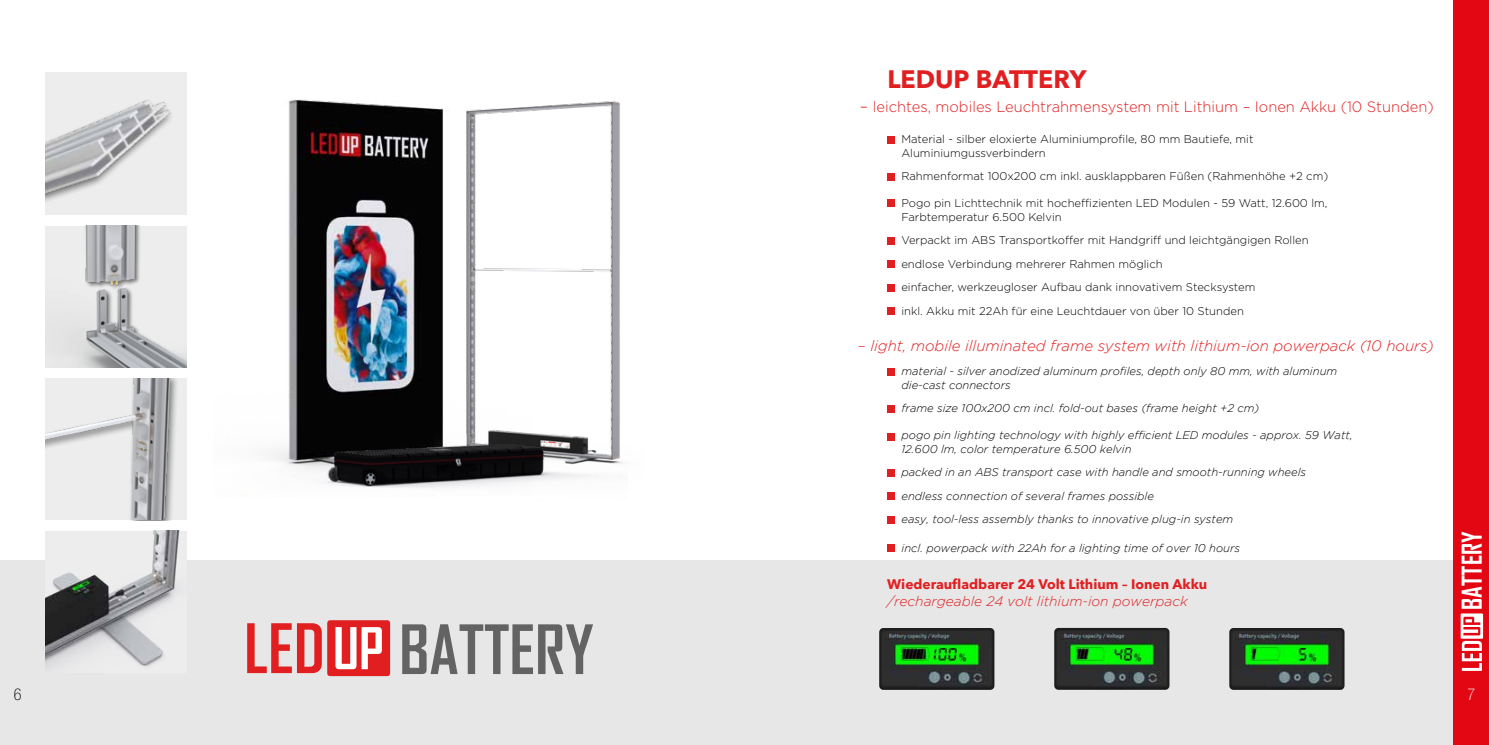
<style>
.page{position:relative;width:1489px;height:745px;background:#fff}
.page>*{position:absolute;margin:0;border:0;box-sizing:border-box;transform-origin:0 0}
.t1{font:700 65.12px "Agency FB";color:#646363}
.t2{font:700 26.12px "Agency FB";color:#fff}
.t3{font:700 25px "Avenir Next LT Pro";color:#e11f21}
.t4{font:100 condensed 16.25px "Helvetica Neue LT Pro";color:#000}
.t5{font:100 condensed 16.25px "Helvetica Neue LT Pro";color:#fff}
.t6{font:italic 300 15px "Gotham";color:#e11f21}
.t7{font:300 15px "Gotham";color:#e11f21}
.t8{font:700 13.75px "Avenir Next LT Pro";color:#e11f21}
.t9{font:italic 300 13.75px "Gotham";color:#e11f21}
.t10{font:italic 300 11.25px/13.5px "Gotham";color:#000}
.t11{font:300 11.25px/23.5px "Gotham";color:#000}
.s1{font-size:16.25px}
</style>
<div class="page">
<div style="left:0;top:560px;width:1488px;height:184px;background:#e7e7e7"></div>
<div style="left:1453px;top:0;width:35px;height:744px;background:#e30613"></div>
<img style="left:266px;top:99px;width:167px;height:360px">
<img style="left:45px;top:378px;width:142px;height:141px">
<img style="left:45px;top:225px;width:142px;height:142px">
<img style="left:45px;top:72px;width:142px;height:143px">
<img style="left:45px;top:530px;width:142px;height:136px">
<img style="left:433px;top:101px;width:187px;height:288px">
<div style="left:887px;top:136px;width:7px;height:7px;background:#e11f21"></div>
<div style="left:887px;top:173px;width:7px;height:7px;background:#e11f21"></div>
<div style="left:887px;top:237px;width:7px;height:7px;background:#e11f21"></div>
<div style="left:887px;top:260px;width:7px;height:8px;background:#e11f21"></div>
<div style="left:887px;top:284px;width:7px;height:7px;background:#e11f21"></div>
<div style="left:887px;top:307px;width:7px;height:8px;background:#e11f21"></div>
<div style="left:887px;top:368px;width:7px;height:7px;background:#e11f21"></div>
<div style="left:887px;top:405px;width:7px;height:7px;background:#e11f21"></div>
<div style="left:887px;top:492px;width:7px;height:7px;background:#e11f21"></div>
<div style="left:887px;top:516px;width:7px;height:7px;background:#e11f21"></div>
<div style="left:887px;top:544px;width:7px;height:7px;background:#e11f21"></div>
<div style="left:887px;top:469px;width:7px;height:7px;background:#e11f21"></div>
<img style="left:1229px;top:628px;width:115px;height:61px">
<img style="left:1054px;top:627px;width:115px;height:62px">
<img style="left:879px;top:628px;width:115px;height:61px">
<svg style="left:1460px;top:613px;width:22px;height:57px"></svg>
<div style="left:327px;top:619px;width:63px;height:56px;background:#e11f21;border-radius:3px"></div>
<svg style="left:335px;top:627px;width:47px;height:41px"></svg>
<svg style="left:247px;top:623px;width:75px;height:49px"></svg>
<img style="left:272px;top:389px;width:352px;height:99px">
<div style="left:887px;top:433px;width:7px;height:7px;background:#e11f21"></div>
<div style="left:887px;top:199px;width:7px;height:8px;background:#e11f21"></div>
<h3 class="t3" style="left:887px;top:64px;width:200px">LEDUP BATTERY</h3>
<h3 class="t7" style="left:859px;top:99px;width:575px"><span class="s1">–</span> leichtes, mobiles Leuchtrahmensystem mit Lithium – Ionen Akku (10 Stunden)</h3>
<p class="t11" style="left:901px;top:132px;width:354px;line-height:13.5px">Material - silber eloxierte Aluminiumprofile, 80 mm Bautiefe, mit<br>Aluminiumgussverbindern</p>
<p class="t11" style="left:901px;top:164px;width:428px">Rahmenformat 100x200 cm inkl. ausklappbaren Füßen (Rahmenhöhe +2 cm)</p>
<p class="t11" style="left:901px;top:196px;width:427px;line-height:13.5px">Pogo pin Lichttechnik mit hocheffizienten LED Modulen - 59 Watt, 12.600 lm,<br>Farbtemperatur 6.500 Kelvin</p>
<p class="t11" style="left:901px;top:228px;width:409px">Verpackt im ABS Transportkoffer mit Handgriff und leichtgängigen Rollen endlose Verbindung mehrerer Rahmen möglich<br>einfacher, werkzeugloser Aufbau dank innovativem Stecksystem<br>inkl. Akku mit 22Ah für eine Leuchtdauer von über 10 Stunden</p>
<h1 class="t1" style="left:399px;top:607px;width:196px">BATTERY</h1>
<h3 class="t6" style="left:857px;top:337px;width:577px">– light, mobile illuminated frame system with lithium-ion powerpack (10 hours)</h3>
<p class="t10" style="left:901px;top:364px;width:437px">material - silver anodized aluminum profiles, depth only 80 mm, with aluminum die-cast connectors</p>
<p class="t10" style="left:901px;top:401px;width:359px">frame size 100x200 cm incl. fold-out bases (frame height +2 cm)</p>
<p class="t10" style="left:901px;top:428px;width:452px">pogo pin lighting technology with highly efficient LED modules - approx. 59 Watt,<br>12.600 lm, color temperature 6.500 kelvin</p>
<p class="t10" style="left:901px;top:460px;width:406px;line-height:23.5px">packed in an ABS transport case with handle and smooth-running wheels endless connection of several frames possible<br>easy, tool-less assembly thanks to innovative plug-in system</p>
<p class="t10" style="left:901px;top:540px;width:340px">incl. powerpack with 22Ah for a lighting time of over 10 hours</p>
<p class="t8" style="left:887px;top:575px;width:321px">Wiederaufladbarer 24 Volt Lithium – Ionen Akku</p>
<p class="t9" style="left:887px;top:593px;width:302px">/rechargeable 24 volt lithium-ion powerpack</p>
<h2 class="t2" style="left:1455px;top:609px;width:80px;rotate:-90deg">BATTERY</h2>
<h3 class="t4" style="left:14px;top:684px;width:9px">6</h3>
<h3 class="t5" style="left:1467px;top:684px;width:9px">7</h3>
</div>
